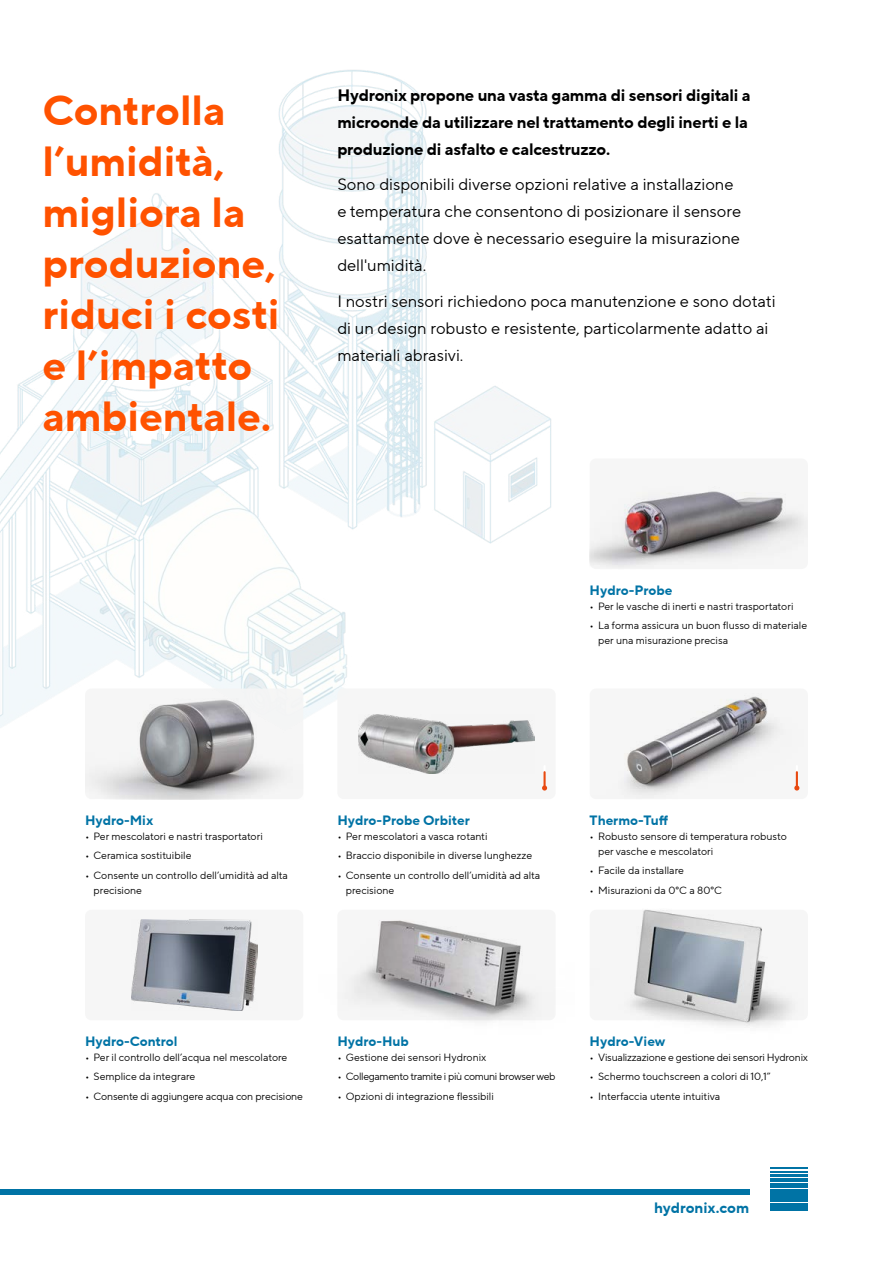
<style>
.page{position:relative;width:893px;height:1263px;background:#fff}
.page>*{position:absolute;margin:0;border:0;box-sizing:border-box;transform-origin:0 0}
.t1{font:700 42px/51px "TT Norms Pro";color:#ff5200}
.t2{font:16.5px/27px "TT Norms Pro";color:#000}
.t3{font:700 16.5px/27px "TT Norms Pro";letter-spacing:-.01em;color:#000}
.t4{font:700 15px "TT Norms Pro";color:#0073a5}
.t5{font:700 13.5px "TT Norms Pro";color:#0073a5}
.t6{font:10.5px/15px "TT Norms Pro";color:#000}
.t7{font:10.5px "TT Norms Pro";letter-spacing:-.02em;color:#000}
.t8{font:10.5px "TT Norms Pro";letter-spacing:-.03em;color:#000}
</style>
<div class="page">
<img style="left:0;top:70px;width:551px;height:730px">
<div style="left:0;top:1189px;width:749px;height:5px;background:#0073a5"></div>
<hr style="left:770px;top:1168px;width:38px;height:1px;background:#0073a5">
<hr style="left:770px;top:1170px;width:38px;height:2px;background:#0073a5">
<hr style="left:770px;top:1174px;width:38px;height:3px;background:#0073a5">
<hr style="left:770px;top:1178px;width:38px;height:4px;background:#0073a5">
<div style="left:770px;top:1183px;width:38px;height:5px;background:#0073a5"></div>
<div style="left:770px;top:1189px;width:38px;height:6px;background:#0073a5"></div>
<div style="left:770px;top:1196px;width:38px;height:6px;background:#0073a5"></div>
<div style="left:770px;top:1203px;width:38px;height:7px;background:#0073a5"></div>
<div style="left:85px;top:910px;width:218px;height:110px;background:#f6f6f6;border-radius:6px"></div>
<img style="left:338px;top:920px;width:217px;height:101px">
<img style="left:624px;top:909px;width:174px;height:118px">
<img style="left:618px;top:693px;width:182px;height:106px">
<img style="left:590px;top:486px;width:218px;height:83px">
<div style="left:337px;top:688px;width:219px;height:111px;background:#f6f6f6;border-radius:6px"></div>
<svg style="left:542px;top:771px;width:5px;height:19px"></svg>
<svg style="left:794px;top:765px;width:5px;height:25px"></svg>
<img style="left:85px;top:688px;width:218px;height:111px">
<img style="left:359px;top:714px;width:175px;height:59px">
<img style="left:131px;top:919px;width:126px;height:91px">
<h1 class="t1" style="left:43px;top:85px;width:239px">Controlla l’umidità, migliora la produzione, riduci i costi e l’impatto ambientale.</h1>
<h2 class="t3" style="left:337px;top:81px;width:415px">Hydronix propone una vasta gamma di sensori digitali a microonde da utilizzare nel trattamento degli inerti e la produzione di asfalto e calcestruzzo.</h2>
<h2 class="t2" style="left:337px;top:171px;width:405px">Sono disponibili diverse opzioni relative a installazione e temperatura che consentono di posizionare il sensore esattamente dove è necessario eseguire la misurazione dell'umidità.</h2>
<h2 class="t2" style="left:337px;top:287px;width:440px">I nostri sensori richiedono poca manutenzione e sono dotati di un design robusto e resistente, particolarmente adatto ai materiali abrasivi.</h2>
<p class="t5" style="left:590px;top:580px;width:84px">Hydro-Probe</p>
<p class="t6" style="left:590px;top:598px;width:205px">• Per le vasche di inerti e nastri trasportatori</p>
<p class="t6" style="left:598px;top:618px;width:210px;text-indent:-9px">• La forma assicura un buon flusso di materiale per una misurazione precisa</p>
<p class="t5" style="left:85px;top:810px;width:70px">Hydro-Mix</p>
<p class="t6" style="left:85px;top:828px;width:179px">• Per mescolatori e nastri trasportatori</p>
<p class="t6" style="left:85px;top:848px;width:108px">• Ceramica sostituibile</p>
<p class="t6" style="left:94px;top:867px;width:196px;text-indent:-9px">• Consente un controllo dell’umidità ad alta precisione</p>
<p class="t5" style="left:337px;top:810px;width:134px">Hydro-Probe Orbiter</p>
<p class="t6" style="left:337px;top:828px;width:152px">• Per mescolatori a vasca rotanti</p>
<p class="t6" style="left:337px;top:848px;width:196px">• Braccio disponibile in diverse lunghezze</p>
<p class="t6" style="left:346px;top:867px;width:196px;text-indent:-9px">• Consente un controllo dell’umidità ad alta precisione</p>
<p class="t5" style="left:590px;top:810px;width:80px">Thermo-Tuff</p>
<p class="t6" style="left:598px;top:828px;width:190px;text-indent:-9px">• Robusto sensore di temperatura robusto per vasche e mescolatori</p>
<p class="t6" style="left:590px;top:863px;width:96px">• Facile da installare</p>
<p class="t6" style="left:590px;top:882px;width:134px">• Misurazioni da 0°C a 80°C</p>
<p class="t5" style="left:85px;top:1031px;width:94px">Hydro-Control</p>
<p class="t6" style="left:85px;top:1050px;width:204px">• Per il controllo dell’acqua nel mescolatore</p>
<p class="t6" style="left:85px;top:1069px;width:112px">• Semplice da integrare</p>
<p class="t6" style="left:85px;top:1089px;width:219px">• Consente di aggiungere acqua con precisione</p>
<p class="t5" style="left:337px;top:1031px;width:73px">Hydro-Hub</p>
<p class="t6" style="left:337px;top:1050px;width:151px">• Gestione dei sensori Hydronix</p>
<p class="t8" style="left:337px;top:1069px;width:220px">• Collegamento tramite i più comuni browser web</p>
<p class="t6" style="left:337px;top:1089px;width:158px">• Opzioni di integrazione flessibili</p>
<p class="t5" style="left:590px;top:1031px;width:77px">Hydro-View</p>
<p class="t7" style="left:590px;top:1050px;width:220px">• Visualizzazione e gestione dei sensori Hydronix</p>
<p class="t6" style="left:590px;top:1069px;width:183px">• Schermo touchscreen a colori di 10,1”</p>
<p class="t6" style="left:590px;top:1089px;width:132px">• Interfaccia utente intuitiva</p>
<h3 class="t4" style="left:654px;top:1197px;width:97px">hydronix.com</h3>
</div>
